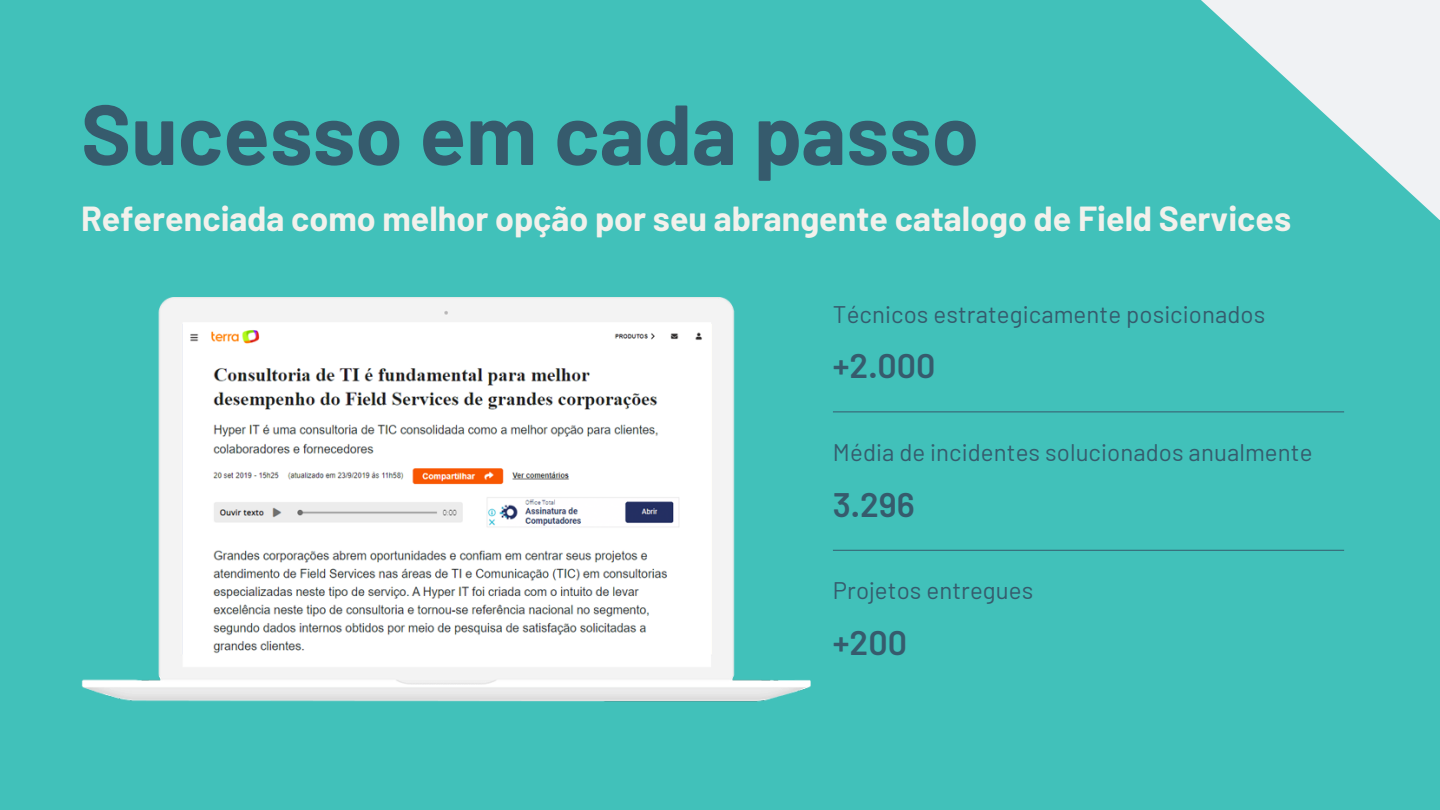
<style>
.page{position:relative;width:1440px;height:810px;background:#41c1ba}
.page>*{position:absolute;margin:0;border:0;box-sizing:border-box;transform-origin:0 0}
.t1{font:700 85px "Barlow";color:#365b6d}
.t2{font:700 34px "Barlow";color:#f2f1ec}
.t3{font:600 34px "Barlow";color:#365b6d}
.t4{font:24px "Barlow";letter-spacing:.005em;color:#365b6d}
</style>
<div class="page">
<hr style="left:833px;top:412px;width:511px;height:1px;background:#365b6d">
<hr style="left:833px;top:550px;width:511px;height:1px;background:#365b6d">
<svg style="left:1201px;top:0;width:239px;height:220px"></svg>
<img style="left:81px;top:298px;width:730px;height:404px">
<p class="t1" style="left:81px;top:80px;width:900px">Sucesso em cada passo</p>
<h2 class="t2" style="left:81px;top:197px;width:1212px">Referenciada como melhor opção por seu abrangente catalogo de Field Services</h2>
<p class="t4" style="left:833px;top:299px;width:434px">Técnicos estrategicamente posicionados</p>
<h1 class="t3" style="left:833px;top:344px;width:104px">+2.000</h1>
<p class="t4" style="left:833px;top:437px;width:481px">Média de incidentes solucionados anualmente</p>
<p class="t3" style="left:833px;top:483px;width:83px">3.296</p>
<p class="t4" style="left:833px;top:575px;width:202px">Projetos entregues</p>
<h2 class="t3" style="left:833px;top:621px;width:76px">+200</h2>
</div>
